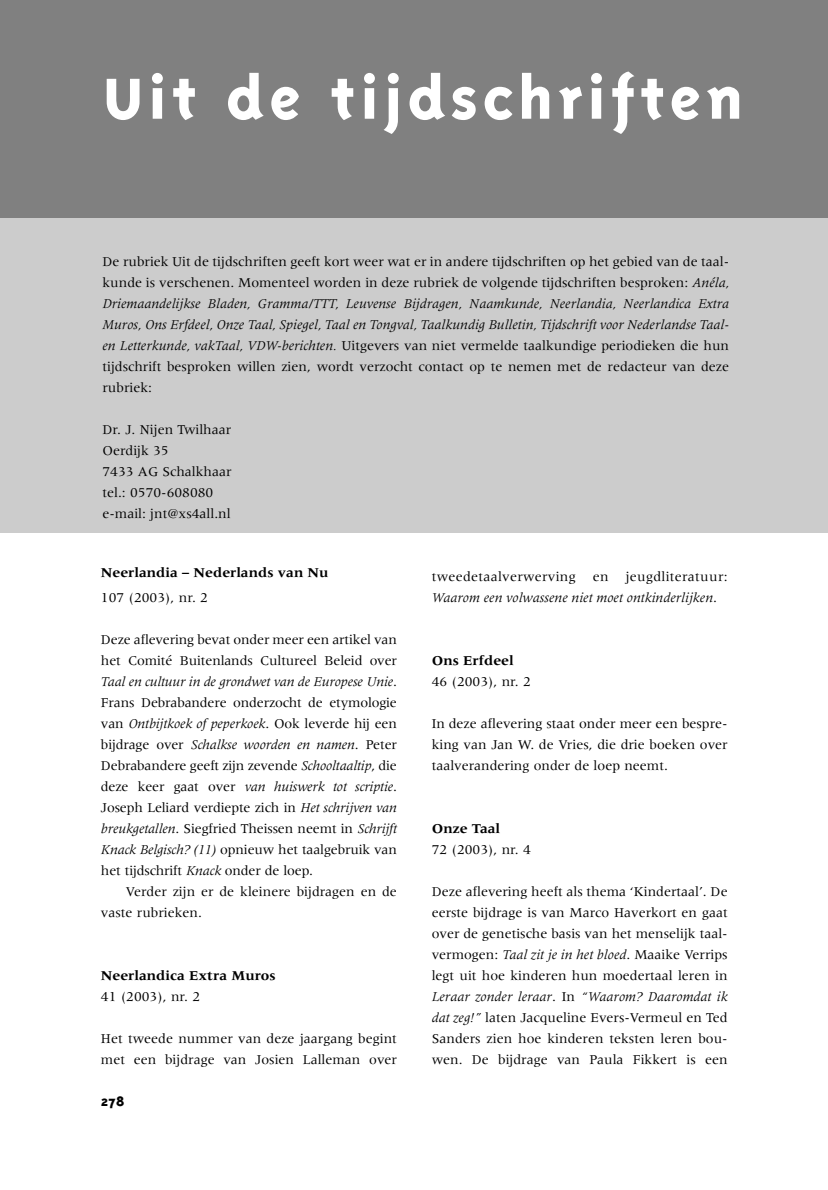
<style>
.page{position:relative;width:828px;height:1190px;background:#fff}
.page>*{position:absolute;margin:0;border:0;box-sizing:border-box;transform-origin:0 0}
.t1{font:800 66.5px "Triplex";letter-spacing:.075em;color:#fff}
.t2{font:800 15.75px "Triplex";color:#000}
.t3{font:14px/21px "Meridien";color:#000;text-align:justify}
.t4{font:italic 14px/21px "Meridien";color:#000}
.t5{font:700 14px "Meridien";color:#000}
.s1{font-style:italic}
.s2{font-style:normal}
</style>
<div class="page">
<div style="left:0;top:0;width:828px;height:218px;background:#808080"></div>
<div style="left:0;top:218px;width:828px;height:315px;background:#ccc"></div>
<h1 class="t1" style="left:103px;top:71px;width:641px">Uit de tijdschriften</h1>
<p class="t3" style="left:102px;top:252px;width:628px">De rubriek Uit de tijdschriften geeft kort weer wat er in andere tijdschriften op het gebied van de taal&shy;kunde is verschenen. Momenteel worden in deze rubriek de volgende tijdschriften besproken: <span class="s1">Anéla, Driemaandelijkse Bladen, Gramma/TTT, Leuvense Bijdragen, Naamkunde, Neerlandia, Neerlandica Extra Muros, Ons Erfdeel, Onze Taal, Spiegel, Taal en Tongval, Taalkundig Bulletin, Tijdschrift voor Nederlandse Taal&shy;en Letterkunde, vakTaal, VDW-berichten.</span> Uitgevers van niet vermelde taalkundige periodieken die hun tijdschrift besproken willen zien, wordt verzocht contact op te nemen met de redacteur van deze rubriek:</p>
<p class="t3" style="left:102px;top:420px;width:131px;text-align:left">Dr. J. Nijen Twilhaar<br>Oerdijk 35<br>7433 AG Schalkhaar tel.: 0570-608080 e-mail: jnt@xs4all.nl</p>
<p class="t5" style="left:101px;top:567px;width:229px">Neerlandia – Nederlands van Nu</p>
<p class="t3" style="left:101px;top:588px;width:109px">107 (2003), nr. 2</p>
<p class="t3" style="left:101px;top:630px;width:297px">Deze aflevering bevat onder meer een artikel van het Comité Buitenlands Cultureel Beleid over <span class="s1">Taal en cultuur in de grondwet van de Europese Unie</span>.<br>Frans Debrabandere onderzocht de etymologie van <span class="s1">Ontbijtkoek of peperkoek</span>. Ook leverde hij een bijdrage over <span class="s1">Schalkse woorden en namen</span>. Peter Debrabandere geeft zijn zevende <span class="s1">Schooltaaltip</span>, die deze keer gaat over <span class="s1">van huiswerk tot scriptie</span>.<br>Joseph Leliard verdiepte zich in <span class="s1">Het schrijven van breukgetallen</span>. Siegfried Theissen neemt in <span class="s1">Schrijft Knack Belgisch? (11)</span> opnieuw het taalgebruik van het tijdschrift <span class="s1">Knack</span> onder de loep.</p>
<p class="t3" style="left:101px;top:882px;width:297px;text-indent:25px">Verder zijn er de kleinere bijdragen en de vaste rubrieken.</p>
<p class="t5" style="left:101px;top:970px;width:176px">Neerlandica Extra Muros</p>
<p class="t3" style="left:101px;top:987px;width:101px">41 (2003), nr. 2</p>
<p class="t3" style="left:101px;top:1029px;width:297px">Het tweede nummer van deze jaargang begint met een bijdrage van Josien Lalleman over</p>
<p class="t2" style="left:101px;top:1095px;width:25px">278</p>
<p class="t4" style="left:432px;top:567px;width:297px"><span class="s2">tweedetaalverwerving en jeugdliteratuur:<br></span>Waarom een volwassene niet moet ontkinderlijken<span class="s2">.</span></p>
<p class="t5" style="left:432px;top:655px;width:84px">Ons Erfdeel</p>
<p class="t3" style="left:432px;top:672px;width:101px">46 (2003), nr. 2</p>
<p class="t3" style="left:432px;top:714px;width:297px">In deze aflevering staat onder meer een bespre&shy;king van Jan W. de Vries, die drie boeken over taalverandering onder de loep neemt.</p>
<p class="t5" style="left:432px;top:823px;width:70px">Onze Taal</p>
<p class="t3" style="left:432px;top:840px;width:101px">72 (2003), nr. 4</p>
<p class="t3" style="left:432px;top:882px;width:297px">Deze aflevering heeft als thema ‘Kindertaal’. De eerste bijdrage is van Marco Haverkort en gaat over de genetische basis van het menselijk taal&shy;vermogen: <span class="s1">Taal zit je in het bloed</span>. Maaike Verrips legt uit hoe kinderen hun moedertaal leren in <span class="s1">Leraar zonder leraar</span>. In <span class="s1">“Waarom? Daaromdat ik dat zeg!”</span> laten Jacqueline Evers-Vermeul en Ted Sanders zien hoe kinderen teksten leren bou&shy;wen. De bijdrage van Paula Fikkert is een</p>
</div>
